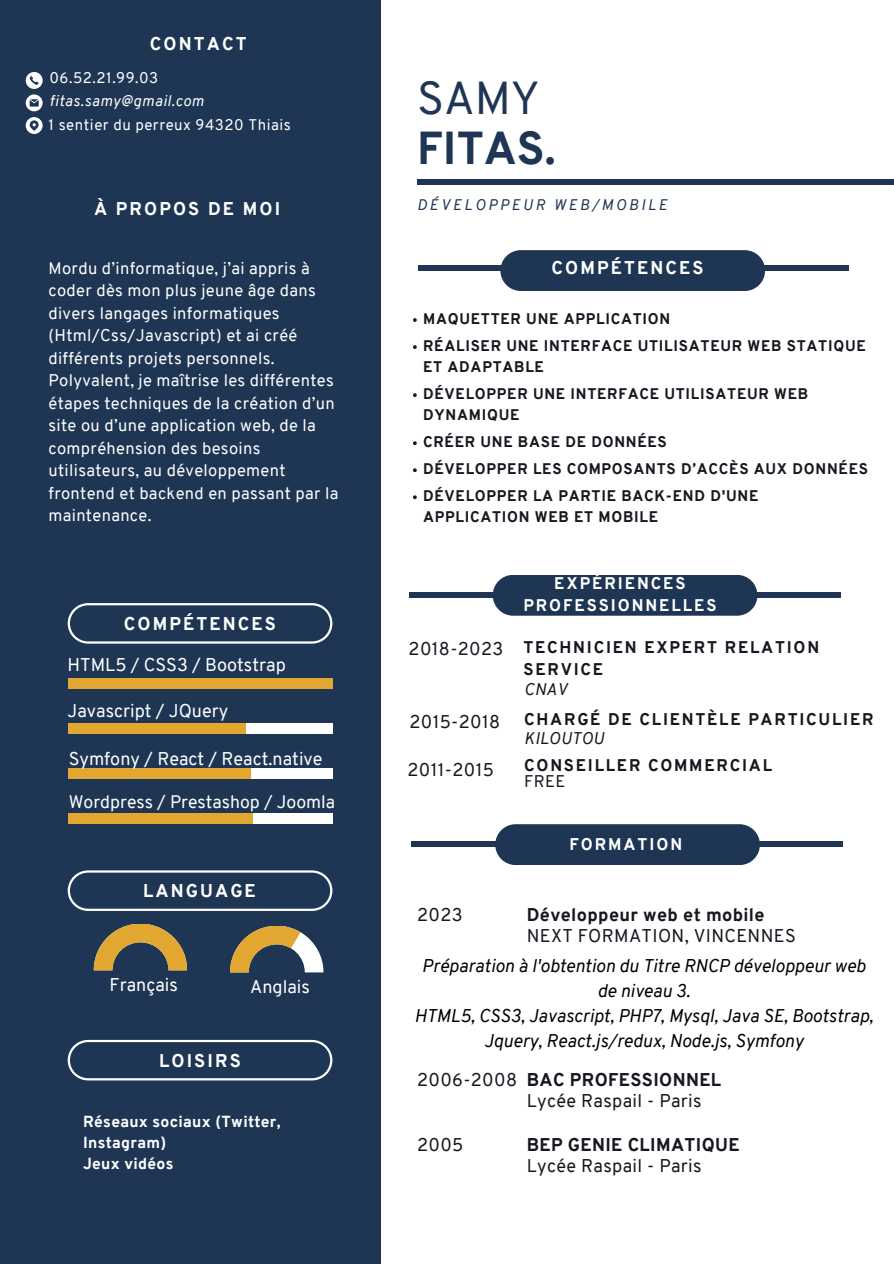
<style>
.page{position:relative;width:894px;height:1264px;background:#fff}
.page>*{position:absolute;margin:0;border:0;box-sizing:border-box;transform-origin:0 0}
.t1{font:800 45px "Overpass";color:#1e3653}
.t2{font:45px "Overpass";color:#1e3653}
.t3{font:italic 18px/24.8px "Overpass";color:#000;text-align:center}
.t4{font:18px "Overpass";letter-spacing:.02em;color:#18161f}
.t5{font:18px "Overpass";color:#fff}
.t6{font:800 18px "Overpass";letter-spacing:.115em;color:#fff}
.t7{font:800 18px "Overpass";letter-spacing:.02em;color:#18161f}
.t8{font:17.7px "Overpass";color:#fff}
.t9{font:16.5px/22.5px "Overpass";letter-spacing:.02em;color:#fff}
.t10{font:800 16.5px/22.5px "Overpass";letter-spacing:.105em;color:#18161f}
.t11{font:800 16.5px/22.6px "Overpass";letter-spacing:.115em;color:#fff;text-align:center}
.t12{font:italic 16.5px "Overpass";letter-spacing:.02em;color:#18161f}
.t13{font:16.5px "Overpass";color:#18161f}
.t14{font:800 15.6px/21.5px "Overpass";letter-spacing:.02em;color:#fff}
.t15{font:800 15px/21px "Overpass";letter-spacing:.05em;color:#18161f}
.t16{font:15px "Overpass";letter-spacing:.035em;color:#fff}
.t17{font:italic 15px "Overpass";letter-spacing:.18em;color:#1e3653}
.t18{font:italic 15px "Overpass";letter-spacing:.035em;color:#fff}
</style>
<div class="page">
<div style="left:0;top:0;width:380px;height:1263px;background:#1e3653"></div>
<div style="left:417px;top:180px;width:476px;height:5px;background:#1e3653"></div>
<svg style="left:26px;top:72px;width:17px;height:39px"></svg>
<svg style="left:26px;top:117px;width:17px;height:17px"></svg>
<svg style="left:68px;top:603px;width:264px;height:40px"></svg>
<div style="left:68px;top:678px;width:264px;height:11px;background:#e1a730"></div>
<div style="left:68px;top:723px;width:264px;height:11px;background:#fff"></div>
<div style="left:68px;top:723px;width:177px;height:11px;background:#e1a730"></div>
<div style="left:68px;top:768px;width:264px;height:11px;background:#fff"></div>
<div style="left:68px;top:768px;width:182px;height:11px;background:#e1a730"></div>
<div style="left:68px;top:813px;width:264px;height:11px;background:#fff"></div>
<div style="left:68px;top:813px;width:185px;height:11px;background:#e1a730"></div>
<svg style="left:68px;top:870px;width:264px;height:41px"></svg>
<svg style="left:230px;top:926px;width:93px;height:46px"></svg>
<svg style="left:94px;top:924px;width:93px;height:46px"></svg>
<svg style="left:68px;top:1039px;width:264px;height:41px"></svg>
<div style="left:412px;top:841px;width:111px;height:6px;background:#1e3653"></div>
<div style="left:495px;top:824px;width:264px;height:41px;background:#1e3653;border-radius:20px"></div>
<div style="left:731px;top:841px;width:111px;height:6px;background:#1e3653"></div>
<div style="left:409px;top:592px;width:111px;height:5px;background:#1e3653"></div>
<div style="left:492px;top:575px;width:265px;height:40px;background:#1e3653;border-radius:20px"></div>
<div style="left:729px;top:592px;width:111px;height:5px;background:#1e3653"></div>
<div style="left:418px;top:265px;width:111px;height:5px;background:#1e3653"></div>
<div style="left:737px;top:265px;width:111px;height:5px;background:#1e3653"></div>
<div style="left:500px;top:250px;width:264px;height:41px;background:#1e3653;border-radius:20px"></div>
<svg style="left:413px;top:318px;width:3px;height:4px"></svg>
<svg style="left:413px;top:345px;width:3px;height:4px"></svg>
<svg style="left:413px;top:393px;width:3px;height:4px"></svg>
<svg style="left:413px;top:441px;width:3px;height:4px"></svg>
<svg style="left:413px;top:468px;width:3px;height:4px"></svg>
<svg style="left:413px;top:495px;width:3px;height:4px"></svg>
<p class="t6" style="left:150px;top:36px;width:98px">CONTACT</p>
<p class="t16" style="left:49px;top:72px;width:110px">06.52.21.99.03</p>
<p class="t18" style="left:49px;top:95px;width:156px">fitas.samy@gmail.com</p>
<p class="t16" style="left:48px;top:119px;width:244px">1 sentier du perreux 94320 Thiais</p>
<p class="t6" style="left:94px;top:201px;width:188px">À PROPOS DE MOI</p>
<p class="t9" style="left:48px;top:258px;width:269px">Mordu d’informatique, j’ai appris à coder dès mon plus jeune âge dans divers langages informatiques (Html/Css/Javascript) et ai créé différents projets personnels.</p>
<p class="t9" style="left:48px;top:371px;width:291px">Polyvalent, je maîtrise les différentes étapes techniques de la création d’un site ou d’une application web, de la compréhension des besoins utilisateurs, au développement frontend et backend en passant par la maintenance.</p>
<p class="t6" style="left:124px;top:616px;width:153px">COMPÉTENCES</p>
<p class="t5" style="left:68px;top:658px;width:220px">HTML5 / CSS3 / Bootstrap</p>
<p class="t5" style="left:68px;top:703px;width:162px">Javascript / JQuery</p>
<p class="t5" style="left:69px;top:751px;width:255px">Symfony / React / React.native</p>
<p class="t8" style="left:69px;top:794px;width:268px">Wordpress / Prestashop / Joomla</p>
<p class="t6" style="left:143px;top:883px;width:114px">LANGUAGE</p>
<p class="t5" style="left:110px;top:977px;width:70px">Français</p>
<p class="t5" style="left:250px;top:979px;width:61px">Anglais</p>
<p class="t6" style="left:159px;top:1053px;width:83px">LOISIRS</p>
<p class="t14" style="left:83px;top:1111px;width:199px">Réseaux sociaux (Twitter,<br>Instagram)</p>
<p class="t14" style="left:83px;top:1154px;width:92px">Jeux vidéos</p>
<p class="t2" style="left:417px;top:80px;width:124px">SAMY</p>
<p class="t1" style="left:417px;top:130px;width:140px">FITAS.</p>
<p class="t17" style="left:417px;top:199px;width:251px">DÉVELOPPEUR WEB/MOBILE</p>
<p class="t6" style="left:561px;top:248px;width:145px">EXPÉRIENCES</p>
<p class="t6" style="left:551px;top:261px;width:153px">COMPÉTENCES</p>
<p class="t15" style="left:423px;top:309px;width:248px">MAQUETTER UNE APPLICATION</p>
<p class="t15" style="left:423px;top:336px;width:444px">RÉALISER UNE INTERFACE UTILISATEUR WEB STATIQUE<br>ET ADAPTABLE</p>
<p class="t15" style="left:423px;top:384px;width:386px">DÉVELOPPER UNE INTERFACE UTILISATEUR WEB<br>DYNAMIQUE</p>
<p class="t15" style="left:423px;top:432px;width:245px">CRÉER UNE BASE DE DONNÉES</p>
<p class="t15" style="left:423px;top:460px;width:446px">DÉVELOPPER LES COMPOSANTS D’ACCÈS AUX DONNÉES</p>
<p class="t15" style="left:423px;top:487px;width:337px">DÉVELOPPER LA PARTIE BACK-END D'UNE<br>APPLICATION WEB ET MOBILE</p>
<p class="t4" style="left:408px;top:641px;width:96px">2018-2023</p>
<p class="t4" style="left:409px;top:714px;width:92px">2015-2018</p>
<p class="t4" style="left:407px;top:763px;width:88px">2011-2015</p>
<p class="t11" style="left:523px;top:573px;width:194px">EXPÉRIENCES<br>PROFESSIONNELLES</p>
<p class="t10" style="left:523px;top:637px;width:297px">TECHNICIEN EXPERT RELATION<br>SERVICE</p>
<p class="t10" style="left:524px;top:709px;width:350px">CHARGÉ DE CLIENTÈLE PARTICULIER</p>
<p class="t10" style="left:524px;top:756px;width:249px">CONSEILLER COMMERCIAL</p>
<p class="t12" style="left:524px;top:682px;width:45px">CNAV</p>
<p class="t12" style="left:524px;top:731px;width:81px">KILOUTOU</p>
<p class="t13" style="left:524px;top:774px;width:43px">FREE</p>
<p class="t11" style="left:569px;top:834px;width:114px">FORMATION</p>
<p class="t4" style="left:417px;top:907px;width:47px">2023</p>
<p class="t7" style="left:526px;top:907px;width:239px">Développeur web et mobile</p>
<p class="t4" style="left:526px;top:928px;width:270px">NEXT FORMATION, VINCENNES</p>
<p class="t3" style="left:422px;top:955px;width:445px">Préparation à l'obtention du Titre RNCP développeur web</p>
<p class="t3" style="left:597px;top:980px;width:94px">de niveau 3.</p>
<p class="t3" style="left:414px;top:1005px;width:460px">HTML5, CSS3, Javascript, PHP7, Mysql, Java SE, Bootstrap,<br>Jquery, React.js/redux, Node.js, Symfony</p>
<p class="t4" style="left:417px;top:1072px;width:101px">2006-2008</p>
<p class="t4" style="left:417px;top:1137px;width:48px">2005</p>
<p class="t7" style="left:526px;top:1072px;width:196px">BAC PROFESSIONNEL</p>
<p class="t4" style="left:526px;top:1093px;width:176px">Lycée Raspail - Paris</p>
<p class="t7" style="left:526px;top:1137px;width:214px">BEP GENIE CLIMATIQUE</p>
<p class="t4" style="left:526px;top:1158px;width:176px">Lycée Raspail - Paris</p>
</div>
